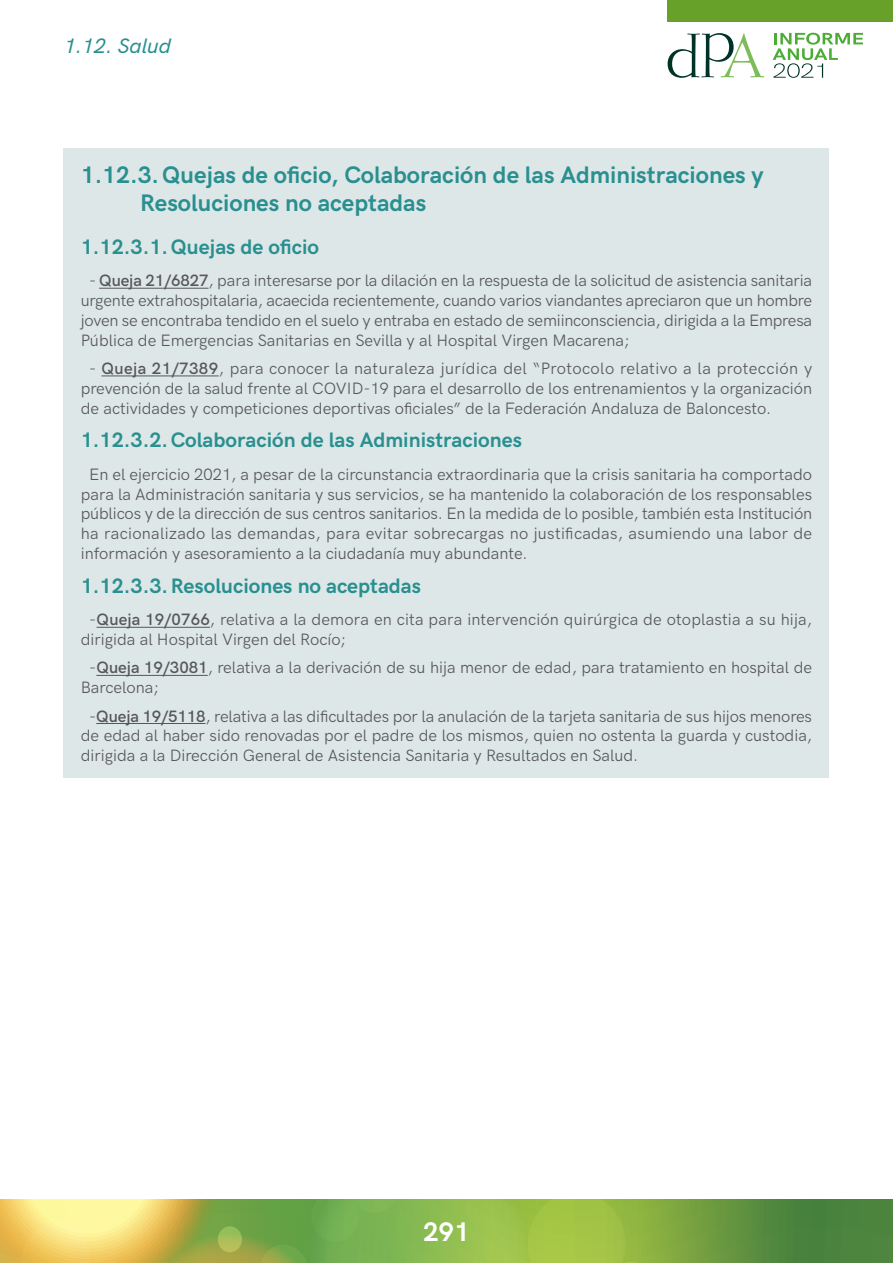
<style>
.page{position:relative;width:893px;height:1263px;background:#fff}
.page>*{position:absolute;margin:0;border:0;box-sizing:border-box;transform-origin:0 0}
.t1{font:700 27px "HK Grotesk";color:#fff}
.t2{font:700 24px/28.8px "HK Grotesk";color:#298f8f}
.t3{font:700 21px "HK Grotesk";color:#298f8f}
.t4{font:italic 500 21px "HK Grotesk";letter-spacing:-.005em;color:#298f8f}
.t5{font:16.5px/19.8px "HK Grotesk";color:#575756;text-align:justify}
.s1{font-weight:600}
</style>
<div class="page">
<svg style="left:643px;top:1199px;width:250px;height:64px;background:#5e903e"></svg>
<svg style="left:0;top:1199px;width:643px;height:64px;background:#a7be55"></svg>
<div style="left:218px;top:1226px;width:24px;height:26px;background:linear-gradient(to bottom,#87be59,#c1bf5a);border-radius:50%"></div>
<svg style="left:668px;top:33px;width:96px;height:45px"></svg>
<svg style="left:773px;top:33px;width:90px;height:45px"></svg>
<div style="left:668px;top:0;width:225px;height:21px;background:#67a129"></div>
<div style="left:64px;top:149px;width:765px;height:629px;background:#dde7e8"></div>
<hr style="left:99px;top:288px;width:109px;height:1px;background:#575756">
<hr style="left:101px;top:376px;width:118px;height:1px;background:#575756">
<hr style="left:97px;top:627px;width:113px;height:1px;background:#575756">
<hr style="left:96px;top:675px;width:112px;height:1px;background:#575756">
<hr style="left:96px;top:723px;width:110px;height:1px;background:#575756">
<p class="t4" style="left:64px;top:30px;width:109px">1.12. Salud</p>
<p class="t2" style="left:140px;top:158px;width:625px;text-indent:-60px">1.12.3.Quejas de oficio, Colaboración de las Administraciones y<br>Resoluciones no aceptadas</p>
<p class="t3" style="left:81px;top:231px;width:240px">1.12.3.1.Quejas de oficio</p>
<p class="t5" style="left:81px;top:269px;width:733px;text-indent:9px">- <span class="s1">Queja 21/6827</span>, para interesarse por la dilación en la respuesta de la solicitud de asistencia sanitaria urgente extrahospitalaria, acaecida recientemente, cuando varios viandantes apreciaron que un hombre joven se encontraba tendido en el suelo y entraba en estado de semiinconsciencia, dirigida a la Empresa Pública de Emergencias Sanitarias en Sevilla y al Hospital Virgen Macarena;</p>
<p class="t5" style="left:81px;top:357px;width:733px;text-indent:9px">- <span class="s1">Queja 21/7389</span>, para conocer la naturaleza jurídica del “Protocolo relativo a la protección y prevención de la salud frente al COVID-19 para el desarrollo de los entrenamientos y la organización de actividades y competiciones deportivas oficiales” de la Federación Andaluza de Baloncesto.</p>
<p class="t3" style="left:81px;top:424px;width:443px">1.12.3.2.Colaboración de las Administraciones</p>
<p class="t5" style="left:81px;top:463px;width:733px;text-indent:9px">En el ejercicio 2021, a pesar de la circunstancia extraordinaria que la crisis sanitaria ha comportado para la Administración sanitaria y sus servicios, se ha mantenido la colaboración de los responsables públicos y de la dirección de sus centros sanitarios. En la medida de lo posible, también esta Institución ha racionalizado las demandas, para evitar sobrecargas no justificadas, asumiendo una labor de información y asesoramiento a la ciudadanía muy abundante.</p>
<p class="t3" style="left:81px;top:570px;width:342px">1.12.3.3.Resoluciones no aceptadas</p>
<p class="t5" style="left:81px;top:608px;width:733px;text-indent:9px">-<span class="s1">Queja 19/0766</span>, relativa a la demora en cita para intervención quirúrgica de otoplastia a su hija, dirigida al Hospital Virgen del Rocío;</p>
<p class="t5" style="left:81px;top:656px;width:733px;text-indent:9px">-<span class="s1">Queja 19/3081</span>, relativa a la derivación de su hija menor de edad, para tratamiento en hospital de<br>Barcelona;</p>
<p class="t5" style="left:81px;top:705px;width:733px;text-indent:9px">-<span class="s1">Queja 19/5118</span>, relativa a las dificultades por la anulación de la tarjeta sanitaria de sus hijos menores de edad al haber sido renovadas por el padre de los mismos, quien no ostenta la guarda y custodia, dirigida a la Dirección General de Asistencia Sanitaria y Resultados en Salud.</p>
<h1 class="t1" style="left:423px;top:1211px;width:48px">291</h1>
</div>
